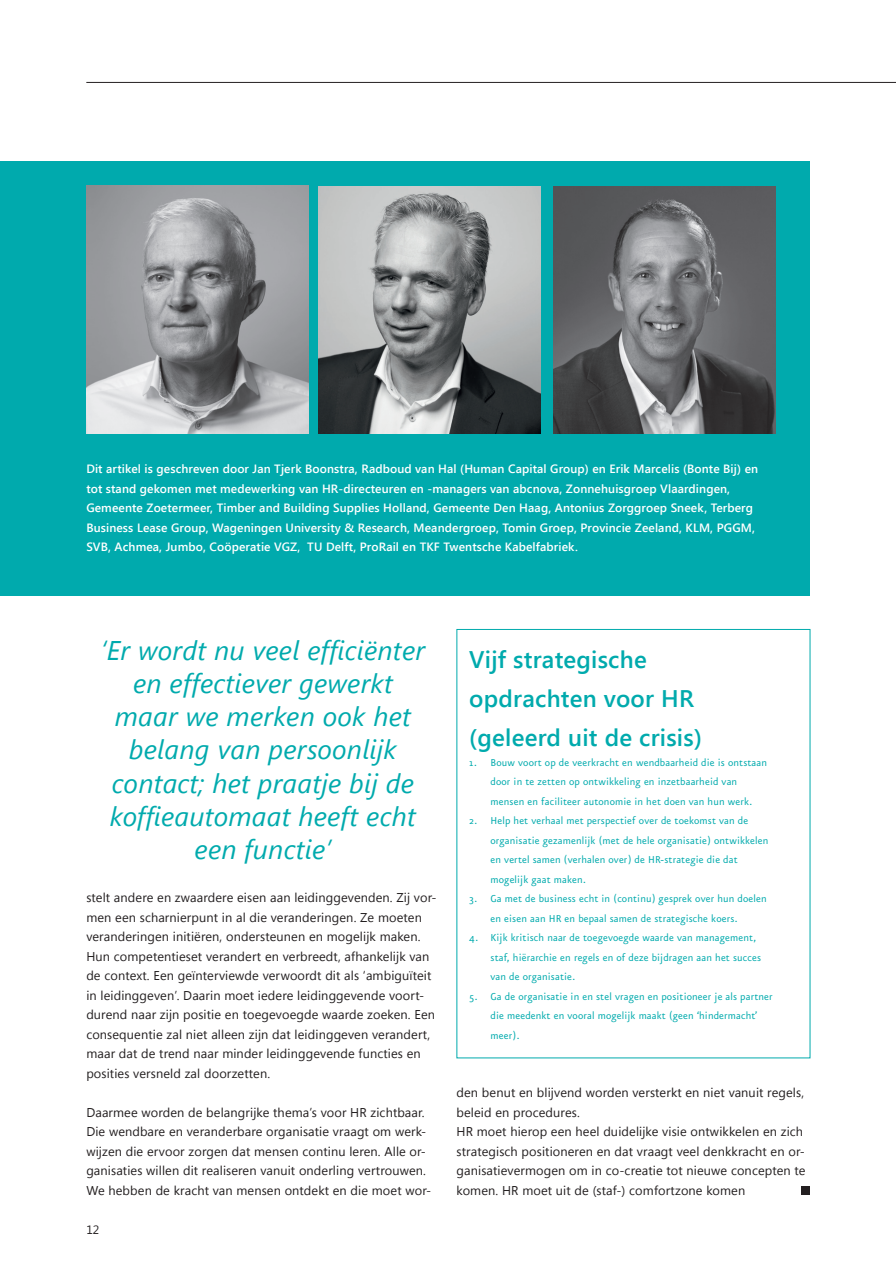
<style>
.page{position:relative;width:896px;height:1266px;background:#fff}
.page>*{position:absolute;margin:0;border:0;box-sizing:border-box;transform-origin:0 0}
.t1{font:italic 27px/33px "Segoe UI";letter-spacing:.01em;color:#00aaad;text-align:center}
.t2{font:600 24px/39px "Segoe UI";letter-spacing:.01em;color:#00aaad}
.t3{font:12.75px/19.5px "Segoe UI";letter-spacing:.01em;color:#231f20}
.t4{font:12px/19.5px "Eureka Sans OT";letter-spacing:.01em;color:#00aaad}
.t5{font:600 12px/19.5px "Segoe UI";letter-spacing:.01em;color:#fff}
.t6{font:12px "Segoe UI";color:#231f20}
</style>
<div class="page">
<hr style="left:86px;top:82px;width:809px;height:1px;background:#231f20">
<div style="left:800px;top:1185px;width:9px;height:9px;background:#231f20"></div>
<div style="left:0;top:161px;width:809px;height:434px;background:#00aaad"></div>
<img style="left:86px;top:186px;width:222px;height:248px">
<img style="left:319px;top:186px;width:221px;height:248px">
<img style="left:553px;top:187px;width:222px;height:247px">
<p class="t5" style="left:86px;top:458px;width:673px">Dit artikel is geschreven door Jan Tjerk Boonstra, Radboud van Hal (Human Capital Group) en Erik Marcelis (Bonte Bij) en tot stand gekomen met medewerking van HR-directeuren en -managers van abcnova, Zonnehuisgroep Vlaardingen, Gemeente Zoetermeer, Timber and Building Supplies Holland, Gemeente Den Haag, Antonius Zorggroep Sneek, Terberg Business Lease Group, Wageningen University &amp; Research, Meandergroep, Tomin Groep, Provincie Zeeland, KLM, PGGM, SVB, Achmea, Jumbo, Coöperatie VGZ, TU Delft, ProRail en TKF Twentsche Kabelfabriek.</p>
<h1 class="t1" style="left:101px;top:633px;width:325px">‘Er wordt nu veel efficiënter en effectiever gewerkt maar we merken ook het belang van persoonlijk contact; het praatje bij de koffieautomaat heeft echt een functie’</h1>
<h2 class="t2" style="left:469px;top:639px;width:234px">Vijf strategische opdrachten voor HR (geleerd uit de crisis)</h2>
<p class="t4" style="left:490px;top:752px;width:278px;text-indent:-21px">1. Bouw voort op de veerkracht en wendbaarheid die is ontstaan door in te zetten op ontwikkeling en inzetbaarheid van mensen en faciliteer autonomie in het doen van hun werk.</p>
<p class="t4" style="left:490px;top:811px;width:279px;text-indent:-21px">2. Help het verhaal met perspectief over de toekomst van de organisatie gezamenlijk (met de hele organisatie) ontwikkelen en vertel samen (verhalen over) de HR-strategie die dat mogelijk gaat maken.</p>
<p class="t4" style="left:490px;top:889px;width:278px;text-indent:-21px">3. Ga met de business echt in (continu) gesprek over hun doelen en eisen aan HR en bepaal samen de strategische koers.</p>
<p class="t4" style="left:490px;top:928px;width:272px;text-indent:-21px">4. Kijk kritisch naar de toegevoegde waarde van management, staf, hiërarchie en regels en of deze bijdragen aan het succes van de organisatie.</p>
<p class="t4" style="left:490px;top:986px;width:284px;text-indent:-21px">5. Ga de organisatie in en stel vragen en positioneer je als partner die meedenkt en vooral mogelijk maakt (geen ‘hindermacht’ meer).</p>
<p class="t3" style="left:86px;top:887px;width:351px">stelt andere en zwaardere eisen aan leidinggevenden. Zij vor&shy;men een scharnierpunt in al die veranderingen. Ze moeten veranderingen initiëren, ondersteunen en mogelijk maken.<br>Hun competentieset verandert en verbreedt, afhankelijk van de context. Een geïnterviewde verwoordt dit als ‘ambiguïteit in leidinggeven’. Daarin moet iedere leidinggevende voort&shy;durend naar zijn positie en toegevoegde waarde zoeken. Een consequentie zal niet alleen zijn dat leidinggeven verandert, maar dat de trend naar minder leidinggevende functies en posities versneld zal doorzetten.</p>
<p class="t3" style="left:86px;top:1102px;width:346px">Daarmee worden de belangrijke thema’s voor HR zichtbaar.<br>Die wendbare en veranderbare organisatie vraagt om werk&shy;wijzen die ervoor zorgen dat mensen continu leren. Alle or&shy;ganisaties willen dit realiseren vanuit onderling vertrouwen.<br>We hebben de kracht van mensen ontdekt en die moet wor-</p>
<p class="t3" style="left:456px;top:1082px;width:350px">den benut en blijvend worden versterkt en niet vanuit regels, beleid en procedures.<br>HR moet hierop een heel duidelijke visie ontwikkelen en zich strategisch positioneren en dat vraagt veel denkkracht en or&shy;ganisatievermogen om in co-creatie tot nieuwe concepten te komen. HR moet uit de (staf-) comfortzone komen</p>
<p class="t6" style="left:86px;top:1221px;width:15px">12</p>
</div>
